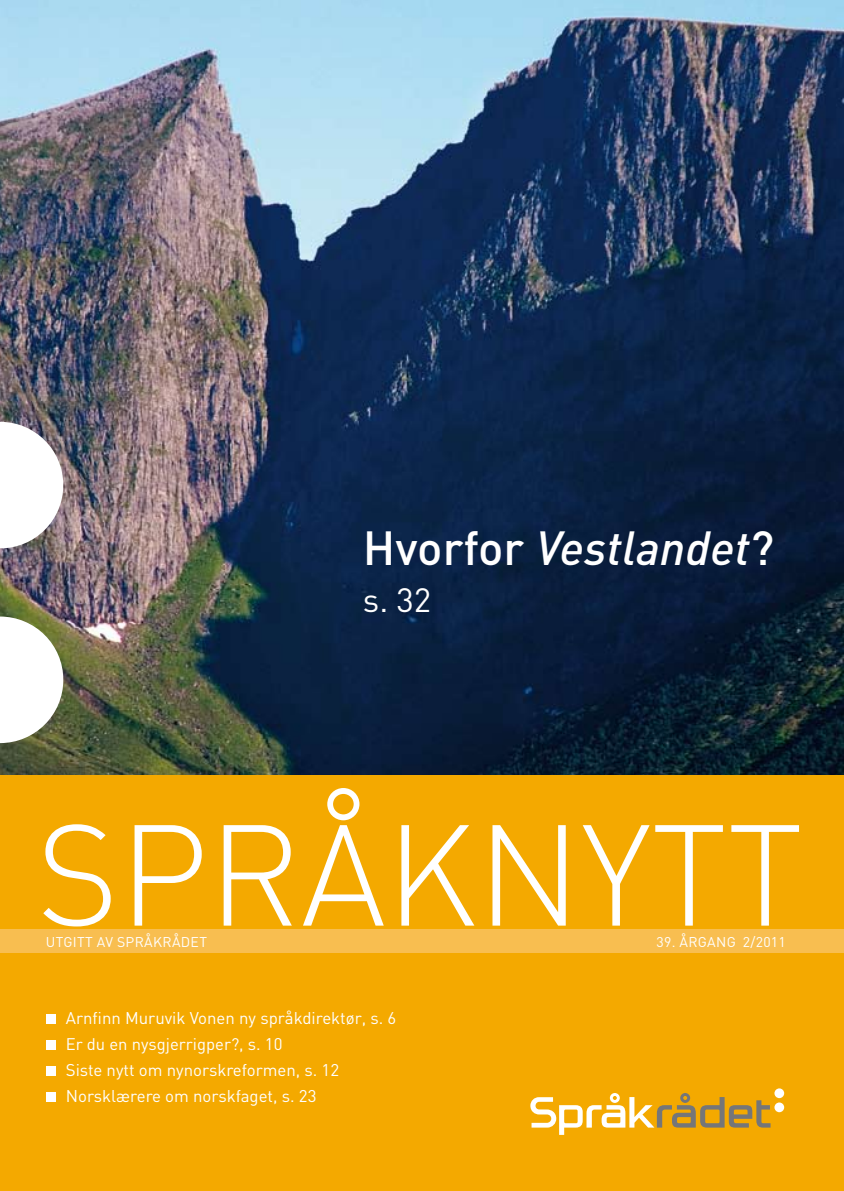
<style>
.page{position:relative;width:844px;height:1191px;background:#fff}
.page>*{position:absolute;margin:0;border:0;box-sizing:border-box;transform-origin:0 0}
.t1{font:300 141.05px "DIN";color:#fff}
.t2{font:italic 500 47.25px "DIN";color:#fff}
.t3{font:33.25px "DIN";color:#fff}
.t4{font:16.8px/26.2px "DIN";color:#fff}
.t5{font:16.62px "DIN";color:#fff}
.t6{font:14px "DIN";letter-spacing:.02em;color:#fff}
.s1{font-style:normal}
.s2{font-size:16.8px}
</style>
<div class="page">
<img style="left:0;top:0;width:843px;height:775px">
<div style="left:0;top:775px;width:843px;height:416px;background:#f4a900"></div>
<div style="left:0;top:929px;width:843px;height:23px;background:#f8be50"></div>
<div style="left:46px;top:1013px;width:10px;height:10px;background:#fff"></div>
<div style="left:46px;top:1040px;width:10px;height:9px;background:#fff"></div>
<div style="left:46px;top:1066px;width:10px;height:10px;background:#fff"></div>
<div style="left:46px;top:1092px;width:10px;height:10px;background:#fff"></div>
<svg style="left:0;top:422px;width:63px;height:126px"></svg>
<svg style="left:0;top:616px;width:63px;height:127px"></svg>
<div style="left:774px;top:1102px;width:10px;height:10px;background:#fff;border-radius:50%"></div>
<svg style="left:530px;top:1093px;width:240px;height:41px"></svg>
<div style="left:774px;top:1088px;width:10px;height:10px;background:#fff;border-radius:50%"></div>
<h2 class="t2" style="left:363px;top:518px;width:413px"><span class="s1">Hvorfor</span> Vestlandet<span class="s1">?</span></h2>
<h3 class="t3" style="left:363px;top:579px;width:70px">s. 32</h3>
<h1 class="t1" style="left:36px;top:788px;width:768px">Språknytt</h1>
<p class="t6" style="left:46px;top:932px;width:90px">Utgitt av Språkrå</p>
<p class="t6" style="left:181px;top:932px;width:18px">det</p>
<p class="t6" style="left:656px;top:932px;width:131px">39. årgan g 2/2011</p>
<p class="t4" style="left:66px;top:1004px;width:332px">Arnfinn Muruvik Vonen ny språkdirektør, s. 6</p>
<p class="t5" style="left:66px;top:1033px;width:218px">Er du en nysgjerrigper?<span class="s2">, s. 10</span></p>
<p class="t4" style="left:66px;top:1056px;width:275px">Siste nytt om nynorskreformen, s. 12<br>Norsklærere om norskfaget, s. 23</p>
</div>
